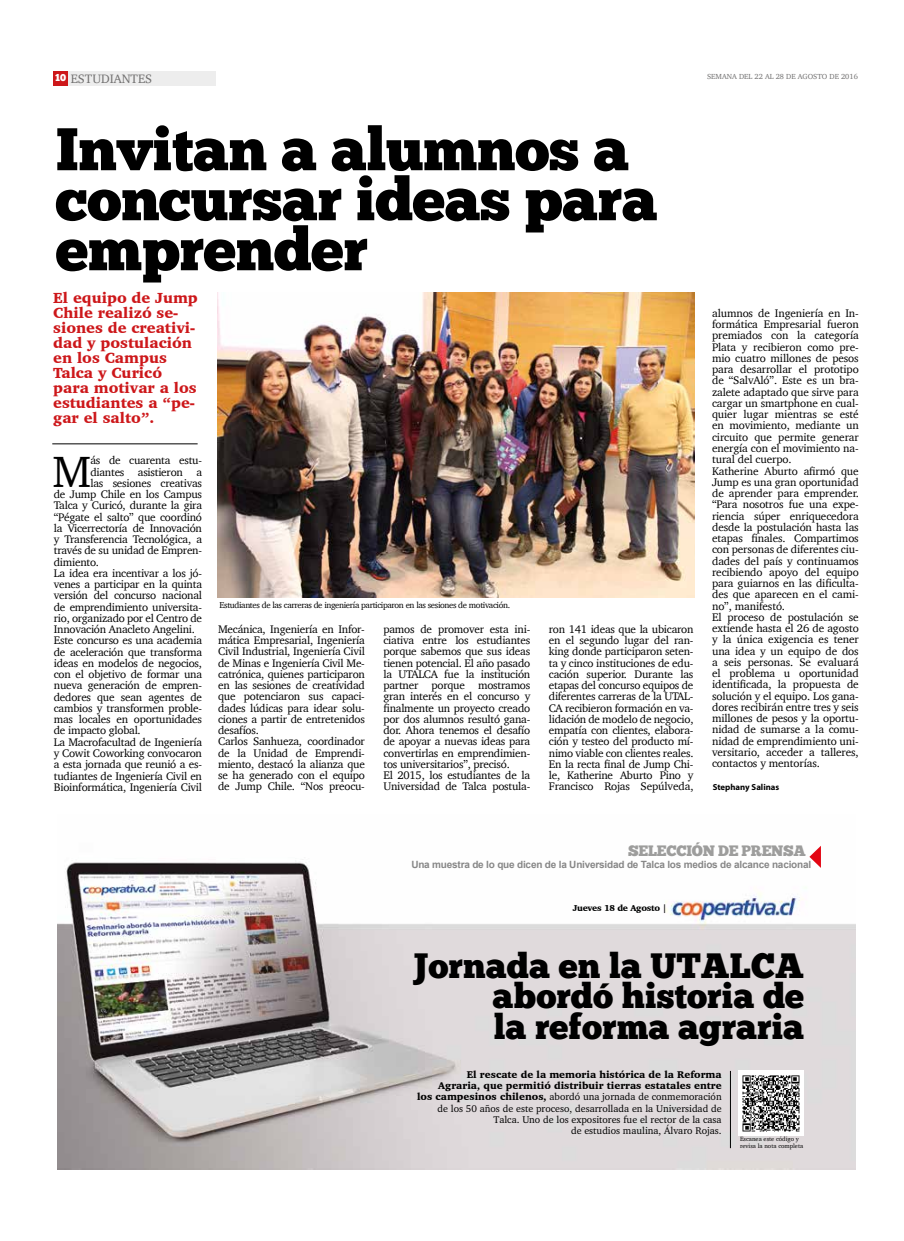
<style>
.page{position:relative;width:904px;height:1241px;background:#fff}
.page>*{position:absolute;margin:0;border:0;box-sizing:border-box;transform-origin:0 0}
.t1{font:60px/50px "Chunk Five Ex";letter-spacing:-.01em;color:#000}
.t2{font:44.75px "Charter";color:#000}
.t3{font:35px/30.4px "Chunk Five Ex";color:#000;text-align:justify}
.t4{font:900 15px/15px "Charter";color:#cd171a}
.t5{font:15px "Chunk Five Ex";letter-spacing:-.02em;color:#9d9d9c}
.t6{font:12.5px "Charter";color:#706f6f}
.t7{font:11.25px/11.2px "Charter";letter-spacing:-.02em;color:#000}
.t8{font:10px/11.2px "Charter";color:#000;text-align:right}
.t9{font:700 10px "Arial";letter-spacing:-.02em;color:#878787}
.t10{font:8.75px "Charter";letter-spacing:-.04em;color:#000}
.t11{font:900 8.75px "Charter";letter-spacing:-.03em;color:#010202}
.t12{font:700 8.75px "Myriad Pro";color:#000}
.t13{font:7.5px "Charter";color:#706f6f}
.t14{font:6.25px/6.2px "Charter";color:#000}
.s1{font-family:"Chunk Five Ex";font-size:10px;color:#fff}
.s2{font-weight:900}
</style>
<div class="page">
<div style="left:53px;top:71px;width:15px;height:15px;background:#cd171a"></div>
<div style="left:69px;top:71px;width:147px;height:15px;background:#ededed"></div>
<hr style="left:52px;top:443px;width:146px;height:1px;background:#000">
<img style="left:218px;top:292px;width:476px;height:305px">
<img style="left:58px;top:859px;width:797px;height:309px">
<hr style="left:730px;top:1070px;width:1px;height:77px;background:#000">
<svg style="left:809px;top:846px;width:12px;height:21px"></svg>
<img style="left:738px;top:1069px;width:65px;height:66px">
<p class="t6" style="left:55px;top:67px;width:98px"><span class="s1">10</span> ESTUDIANTES</p>
<p class="t13" style="left:707px;top:70px;width:152px">SEMANA DEL 22 AL 28 DE AGOSTO DE 2016</p>
<h1 class="t1" style="left:56px;top:123px;width:603px">Invitan a alumnos a concursar ideas para emprender</h1>
<h3 class="t4" style="left:53px;top:290px;width:146px">El equipo de Jump<br>Chile realizó se&shy;siones de creativi&shy;dad y postulación en los Campus<br>Talca y Curicó para motivar a los estudiantes a “pe&shy;gar el salto”.</h3>
<h2 class="t2" style="left:52px;top:433px;width:40px">M</h2>
<p class="t7" style="left:90px;top:454px;width:113px">ás de cuarenta estu-</p>
<p class="t7" style="left:90px;top:466px;width:113px">diantes asistieron a</p>
<p class="t7" style="left:90px;top:477px;width:113px">las sesiones creativas</p>
<p class="t7" style="left:54px;top:488px;width:150px">de Jump Chile en los Campus</p>
<p class="t7" style="left:54px;top:499px;width:150px">Talca y Curicó, durante la gira</p>
<p class="t7" style="left:54px;top:511px;width:150px">“Pégate el salto” que coordinó</p>
<p class="t7" style="left:54px;top:522px;width:150px">la Vicerrectoría de Innovación</p>
<p class="t7" style="left:54px;top:533px;width:150px">y Transferencia Tecnológica, a</p>
<p class="t7" style="left:54px;top:544px;width:150px">través de su unidad de Empren-</p>
<p class="t7" style="left:54px;top:556px;width:47px">dimiento.</p>
<p class="t7" style="left:54px;top:567px;width:150px">La idea era incentivar a los jó-</p>
<p class="t7" style="left:54px;top:578px;width:150px">venes a participar en la quinta</p>
<p class="t7" style="left:54px;top:589px;width:150px">versión del concurso nacional</p>
<p class="t7" style="left:54px;top:601px;width:150px">de emprendimiento universita-</p>
<p class="t7" style="left:54px;top:612px;width:150px">rio, organizado por el Centro de</p>
<p class="t7" style="left:54px;top:623px;width:143px">Innovación Anacleto Angelini.</p>
<p class="t7" style="left:54px;top:634px;width:150px">Este concurso es una academia</p>
<p class="t7" style="left:54px;top:646px;width:150px">de aceleración que transforma</p>
<p class="t7" style="left:54px;top:657px;width:150px">ideas en modelos de negocios,</p>
<p class="t7" style="left:54px;top:668px;width:150px">con el objetivo de formar una</p>
<p class="t7" style="left:54px;top:679px;width:150px">nueva generación de empren-</p>
<p class="t7" style="left:54px;top:691px;width:150px">dedores que sean agentes de</p>
<p class="t7" style="left:54px;top:702px;width:150px">cambios y transformen proble-</p>
<p class="t7" style="left:54px;top:713px;width:150px">mas locales en oportunidades</p>
<p class="t7" style="left:54px;top:724px;width:88px">de impacto global.</p>
<p class="t7" style="left:54px;top:736px;width:150px">La Macrofacultad de Ingeniería</p>
<p class="t7" style="left:54px;top:747px;width:150px">y Cowit Coworking convocaron</p>
<p class="t7" style="left:54px;top:758px;width:150px">a esta jornada que reunió a es-</p>
<p class="t7" style="left:54px;top:769px;width:150px">tudiantes de Ingeniería Civil en</p>
<p class="t7" style="left:54px;top:781px;width:150px">Bioinformática, Ingeniería Civil</p>
<p class="t10" style="left:219px;top:597px;width:292px">Estudiantes de las carreras de ingeniería participaron en las sesiones de motivación.</p>
<p class="t7" style="left:218px;top:623px;width:148px">Mecánica, Ingeniería en Infor&shy;mática Empresarial, Ingeniería<br>Civil Industrial, Ingeniería Civil de Minas e Ingeniería Civil Me&shy;catrónica, quienes participaron en las sesiones de creatividad que potenciaron sus capaci&shy;dades lúdicas para idear solu&shy;ciones a partir de entretenidos desafíos.<br>Carlos Sanhueza, coordinador de la Unidad de Emprendi&shy;miento, destacó la alianza que se ha generado con el equipo de Jump Chile. “Nos preocu-</p>
<p class="t7" style="left:383px;top:623px;width:148px">pamos de promover esta ini&shy;ciativa entre los estudiantes porque sabemos que sus ideas tienen potencial. El año pasado la UTALCA fue la institución partner porque mostramos gran interés en el concurso y finalmente un proyecto creado por dos alumnos resultó gana&shy;dor. Ahora tenemos el desafío de apoyar a nuevas ideas para convertirlas en emprendimien&shy;tos universitarios”, precisó.<br>El 2015, los estudiantes de la<br>Universidad de Talca postula-</p>
<p class="t7" style="left:549px;top:623px;width:146px;text-align:justify">ron 141 ideas que la ubicaron en el segundo lugar del ran&shy;king donde participaron seten&shy;ta y cinco instituciones de edu&shy;cación superior. Durante las etapas del concurso equipos de diferentes carreras de la UTAL-CA recibieron formación en va&shy;lidación de modelo de negocio, empatía con clientes, elabora&shy;ción y testeo del producto mí&shy;nimo viable con clientes reales.<br>En la recta final de Jump Chi&shy;le, Katherine Aburto Pino y Francisco Rojas Sepúlveda,</p>
<p class="t7" style="left:712px;top:307px;width:148px">alumnos de Ingeniería en In&shy;formática Empresarial fueron premiados con la categoría<br>Plata y recibieron como pre&shy;mio cuatro millones de pesos para desarrollar el prototipo de “SalvAló”. Este es un bra&shy;zalete adaptado que sirve para cargar un smartphone en cual&shy;quier lugar mientras se esté en movimiento, mediante un circuito que permite generar energía con el movimiento na&shy;tural del cuerpo.<br>Katherine Aburto afirmó que<br>Jump es una gran oportunidad de aprender para emprender. “Para nosotros fue una expe&shy;riencia súper enriquecedora desde la postulación hasta las etapas finales. Compartimos con personas de diferentes ciu&shy;dades del país y continuamos recibiendo apoyo del equipo para guiarnos en las dificulta&shy;des que aparecen en el cami&shy;no”, manifestó.<br>El proceso de postulación se extiende hasta el 26 de agosto y la única exigencia es tener una idea y un equipo de dos a seis personas. Se evaluará el problema u oportunidad identificada, la propuesta de solución y el equipo. Los gana&shy;dores recibirán entre tres y seis millones de pesos y la oportu&shy;nidad de sumarse a la comu&shy;nidad de emprendimiento uni&shy;versitario, acceder a talleres, contactos y mentorías.</p>
<p class="t12" style="left:712px;top:781px;width:68px">Stephany Salinas</p>
<h3 class="t5" style="left:628px;top:839px;width:179px">SELECCIÓN DE PRENSA</h3>
<p class="t9" style="left:411px;top:857px;width:401px">Una muestra de lo que dicen de la Universidad de Talca los medios de alcance nacional</p>
<p class="t11" style="left:573px;top:902px;width:95px">Jueves 18 de Agosto |</p>
<h3 class="t3" style="left:492px;top:949px;width:313px;text-indent:-80px">Jornada en la UTALCA abordó historia de la reforma agraria</h3>
<p class="t8" style="left:417px;top:1068px;width:306px"><span class="s2">El rescate de la memoria histórica de la Reforma<br>Agraria, que permitió distribuir tierras estatales entre<br>los campesinos chilenos,</span> abordó una jornada de conmemoración de los 50 años de este proceso, desarrollada en la Universidad de Talca. Uno de los expositores fue el rector de la casa<br>de estudios maulina, Álvaro Rojas.</p>
<p class="t14" style="left:740px;top:1135px;width:65px">Escanea este código y revisa la nota completa</p>
</div>
